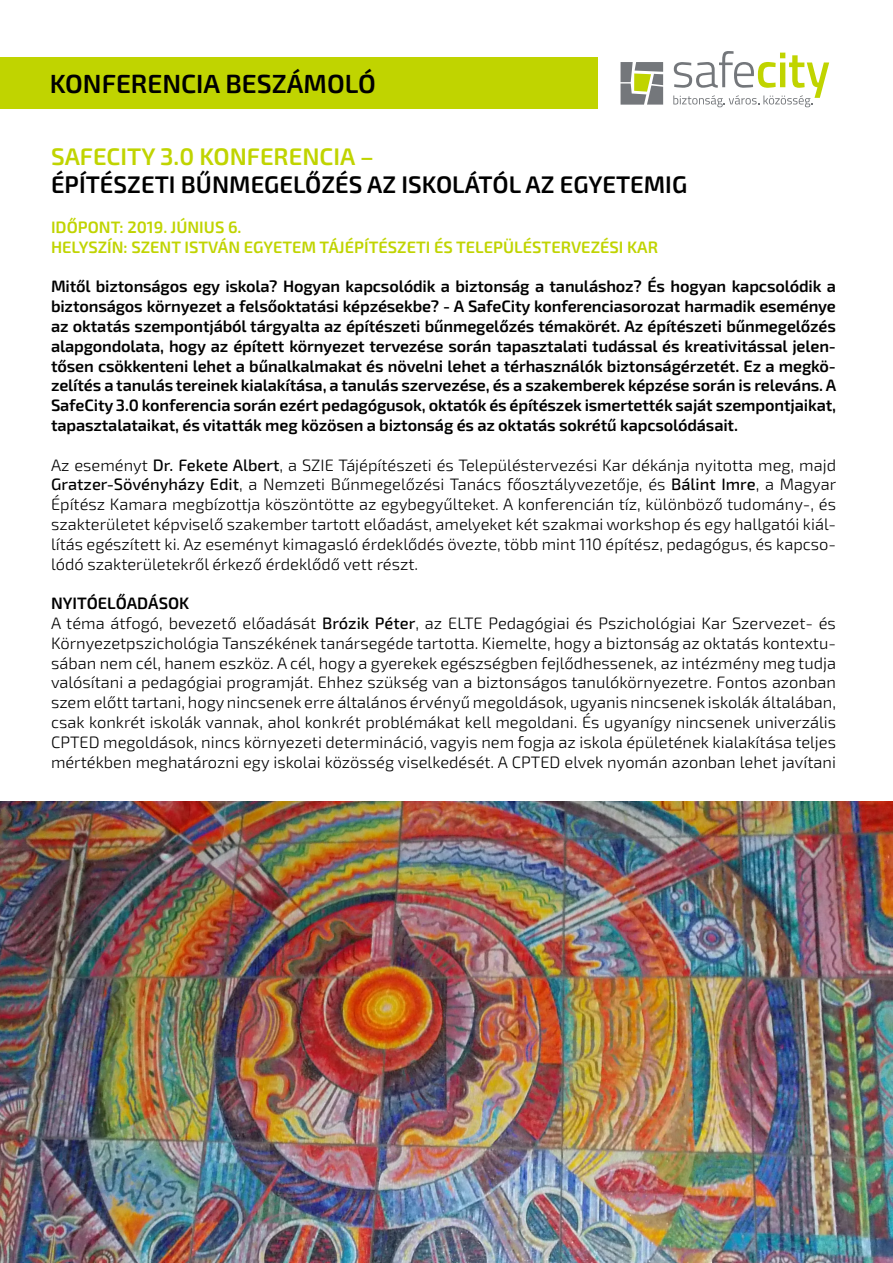
<style>
.page{position:relative;width:893px;height:1263px;background:#fff}
.page>*{position:absolute;margin:0;border:0;box-sizing:border-box;transform-origin:0 0}
.t1{font:600 26.25px "Exo 2";color:#000}
.t2{font:600 24px "Exo 2";color:#000}
.t3{font:600 24px "Exo 2";color:#c0d400}
.t4{font:300 16.5px/19.8px "Exo 2";color:#000;text-align:justify}
.t5{font:600 16.5px/19.8px "Exo 2";letter-spacing:-.01em;color:#000;text-align:justify}
.t6{font:600 16.5px/19.8px "Exo 2";color:#c0d400}
.s1{font-weight:500}
.s2{font-weight:600}
</style>
<div class="page">
<svg style="left:673px;top:51px;width:156px;height:56px"></svg>
<svg style="left:621px;top:62px;width:42px;height:43px;background:#999e82"></svg>
<div style="left:0;top:57px;width:597px;height:51px;background:#c0d400"></div>
<img style="left:0;top:801px;width:893px;height:462px">
<h1 class="t1" style="left:50px;top:68px;width:328px">KONFERENCIA BESZÁMOLÓ</h1>
<h2 class="t3" style="left:51px;top:142px;width:324px">SAFECITY 3.0 KONFERENCIA –</h2>
<h2 class="t2" style="left:51px;top:171px;width:638px">ÉPÍTÉSZETI BŰNMEGELŐZÉS AZ ISKOLÁTÓL AZ EGYETEMIG</h2>
<p class="t6" style="left:51px;top:218px;width:609px">IDŐPONT: 2019. JÚNIUS 6.<br>HELYSZÍN: SZENT ISTVÁN EGYETEM TÁJÉPÍTÉSZETI ÉS TELEPÜLÉSTERVEZÉSI KAR</p>
<p class="t5" style="left:51px;top:277px;width:787px">Mitől biztonságos egy iskola? Hogyan kapcsolódik a biztonság a tanuláshoz? És hogyan kapcsolódik a biztonságos környezet a felsőoktatási képzésekbe? - A SafeCity konferenciasorozat harmadik eseménye az oktatás szempontjából tárgyalta az építészeti bűnmegelőzés témakörét. Az építészeti bűnmegelőzés alapgondolata, hogy az épített környezet tervezése során tapasztalati tudással és kreativitással jelen&shy;tősen csökkenteni lehet a bűnalkalmakat és növelni lehet a térhasználók biztonságérzetét. Ez a megkö&shy;zelítés a tanulás tereinek kialakítása, a tanulás szervezése, és a szakemberek képzése során is releváns. A SafeCity 3.0 konferencia során ezért pedagógusok, oktatók és építészek ismertették saját szempontjaikat, tapasztalataikat, és vitatták meg közösen a biztonság és az oktatás sokrétű kapcsolódásait.</p>
<p class="t4" style="left:51px;top:455px;width:787px">Az eseményt <span class="s1">Dr. Fekete Albert</span>, a SZIE Tájépítészeti és Településtervezési Kar dékánja nyitotta meg, majd <span class="s1">Gratzer-Sövényházy Edit</span>, a Nemzeti Bűnmegelőzési Tanács főosztályvezetője, és <span class="s1">Bálint Imre</span>, a Magyar Építész Kamara megbízottja köszöntötte az egybegyűlteket. A konferencián tíz, különböző tudomány-, és szakterületet képviselő szakember tartott előadást, amelyeket két szakmai workshop és egy hallgatói kiál&shy;lítás egészített ki. Az eseményt kimagasló érdeklődés övezte, több mint 110 építész, pedagógus, és kapcso&shy;lódó szakterületekről érkező érdeklődő vett részt.</p>
<p class="t4" style="left:51px;top:594px;width:786px;text-align:left"><span class="s2">NYITÓELŐADÁSOK<br></span>A téma átfogó, bevezető előadását <span class="s1">Brózik Péter</span>, az ELTE Pedagógiai és Pszichológiai Kar Szervezet- és Környezetpszichológia Tanszékének tanársegéde tartotta. Kiemelte, hogy a biztonság az oktatás kontextu&shy;sában nem cél, hanem eszköz. A cél, hogy a gyerekek egészségben fejlődhessenek, az intézmény meg tudja valósítani a pedagógiai programját. Ehhez szükség van a biztonságos tanulókörnyezetre. Fontos azonban szem előtt tartani, hogy nincsenek erre általános érvényű megoldások, ugyanis nincsenek iskolák általában, csak konkrét iskolák vannak, ahol konkrét problémákat kell megoldani. És ugyanígy nincsenek univerzális CPTED megoldások, nincs környezeti determináció, vagyis nem fogja az iskola épületének kialakítása teljes mértékben meghatározni egy iskolai közösség viselkedését. A CPTED elvek nyomán azonban lehet javítani</p>
</div>
